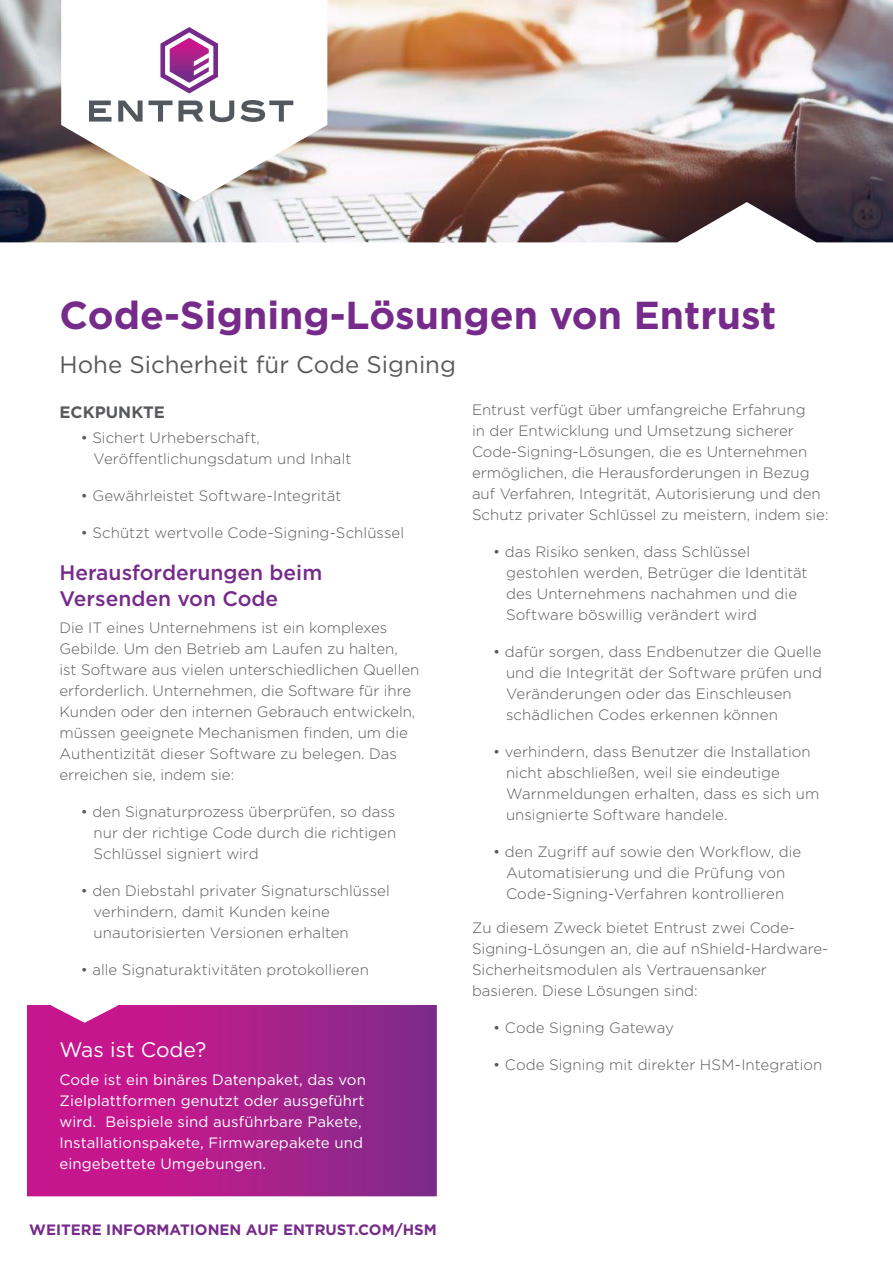
<style>
.page{position:relative;width:893px;height:1263px;background:#fff}
.page>*{position:absolute;margin:0;border:0;box-sizing:border-box;transform-origin:0 0}
._1_Title{font:700 39px "Gotham";color:#762b8a}
._2_Sub_Title{font:24px "Gotham";color:#58595b}
._3_Header{font:500 21px/25.5px "Gotham";color:#762b8a}
._3_Header-2{font:21px "Gotham";color:#fff}
._3_Eyebrow{font:700 16.5px "Gotham";color:#58595b}
._4_Body_Text{font:300 15px/21px "Gotham";color:#58595b}
._4_Body_Text-2{font:15px/21px "Gotham";letter-spacing:.005em;color:#fff}
._4_Body_Text-3{font:700 15px "Gotham";color:#762b8a}
</style>
<div class="page">
<img style="left:0;top:0;width:893px;height:242px">
<svg style="left:27px;top:1005px;width:410px;height:191px;background:#ad208c"></svg>
<p class="_1_Title" style="left:60px;top:289px;width:718px">Code-Signing-Lösungen von Entrust</p>
<p class="_2_Sub_Title" style="left:60px;top:349px;width:398px">Hohe Sicherheit für Code Signing</p>
<p class="_3_Eyebrow" style="left:60px;top:402px;width:107px">ECKPUNKTE</p>
<p class="_4_Body_Text" style="left:94px;top:426px;width:259px;text-indent:-13px">• Sichert Urheberschaft,<br>Veröffentlichungsdatum und Inhalt</p>
<p class="_4_Body_Text" style="left:81px;top:484px;width:262px">• Gewährleistet Software-Integrität</p>
<p class="_4_Body_Text" style="left:81px;top:521px;width:325px">• Schützt wertvolle Code-Signing-Schlüssel</p>
<p class="_3_Header" style="left:60px;top:559px;width:264px">Herausforderungen beim<br>Versenden von Code</p>
<p class="_4_Body_Text" style="left:60px;top:617px;width:361px">Die IT eines Unternehmens ist ein komplexes Gebilde. Um den Betrieb am Laufen zu halten,<br>ist Software aus vielen unterschiedlichen Quellen erforderlich. Unternehmen, die Software für ihre Kunden oder den internen Gebrauch entwickeln, müssen geeignete Mechanismen finden, um die Authentizität dieser Software zu belegen. Das erreichen sie, indem sie:</p>
<p class="_4_Body_Text" style="left:94px;top:801px;width:304px;text-align:justify;text-indent:-13px">• den Signaturprozess überprüfen, so dass nur der richtige Code durch die richtigen Schlüssel signiert wird</p>
<p class="_4_Body_Text" style="left:94px;top:880px;width:298px;text-indent:-13px">• den Diebstahl privater Signaturschlüssel verhindern, damit Kunden keine unautorisierten Versionen erhalten</p>
<p class="_4_Body_Text" style="left:81px;top:958px;width:290px">• alle Signaturaktivitäten protokollieren</p>
<p class="_4_Body_Text" style="left:472px;top:399px;width:358px">Entrust verfügt über umfangreiche Erfahrung<br>in der Entwicklung und Umsetzung sicherer Code-Signing-Lösungen, die es Unternehmen ermöglichen, die Herausforderungen in Bezug auf Verfahren, Integrität, Autorisierung und den Schutz privater Schlüssel zu meistern, indem sie:</p>
<p class="_4_Body_Text" style="left:506px;top:541px;width:303px;text-indent:-13px">• das Risiko senken, dass Schlüssel gestohlen werden, Betrüger die Identität des Unternehmens nachahmen und die Software böswillig verändert wird</p>
<p class="_4_Body_Text" style="left:506px;top:641px;width:318px;text-indent:-13px">• dafür sorgen, dass Endbenutzer die Quelle und die Integrität der Software prüfen und Veränderungen oder das Einschleusen schädlichen Codes erkennen können</p>
<p class="_4_Body_Text" style="left:506px;top:741px;width:315px;text-indent:-13px">• verhindern, dass Benutzer die Installation nicht abschließen, weil sie eindeutige Warnmeldungen erhalten, dass es sich um unsignierte Software handele.</p>
<p class="_4_Body_Text" style="left:493px;top:841px;width:310px;text-align:center">• den Zugriff auf sowie den Workflow, die<br>Automatisierung und die Prüfung von<br>Code-Signing-Verfahren kontrollieren</p>
<p class="_4_Body_Text" style="left:472px;top:917px;width:358px">Zu diesem Zweck bietet Entrust zwei Code-Signing-Lösungen an, die auf nShield-Hardware-Sicherheitsmodulen als Vertrauensanker basieren. Diese Lösungen sind:</p>
<p class="_4_Body_Text" style="left:493px;top:1017px;width:182px">• Code Signing Gateway</p>
<p class="_4_Body_Text" style="left:493px;top:1054px;width:331px">• Code Signing mit direkter HSM-Integration</p>
<p class="_3_Header-2" style="left:60px;top:1036px;width:148px">Was ist Code?</p>
<p class="_4_Body_Text-2" style="left:60px;top:1068px;width:308px">Code ist ein binäres Datenpaket, das von Zielplattformen genutzt oder ausgeführt wird. Beispiele sind ausführbare Pakete, Installationspakete, Firmwarepakete und eingebettete Umgebungen.</p>
<p class="_4_Body_Text-3" style="left:29px;top:1219px;width:409px">WEITERE INFORMATIONEN AUF ENTRUST.COM/HSM</p>
</div>
